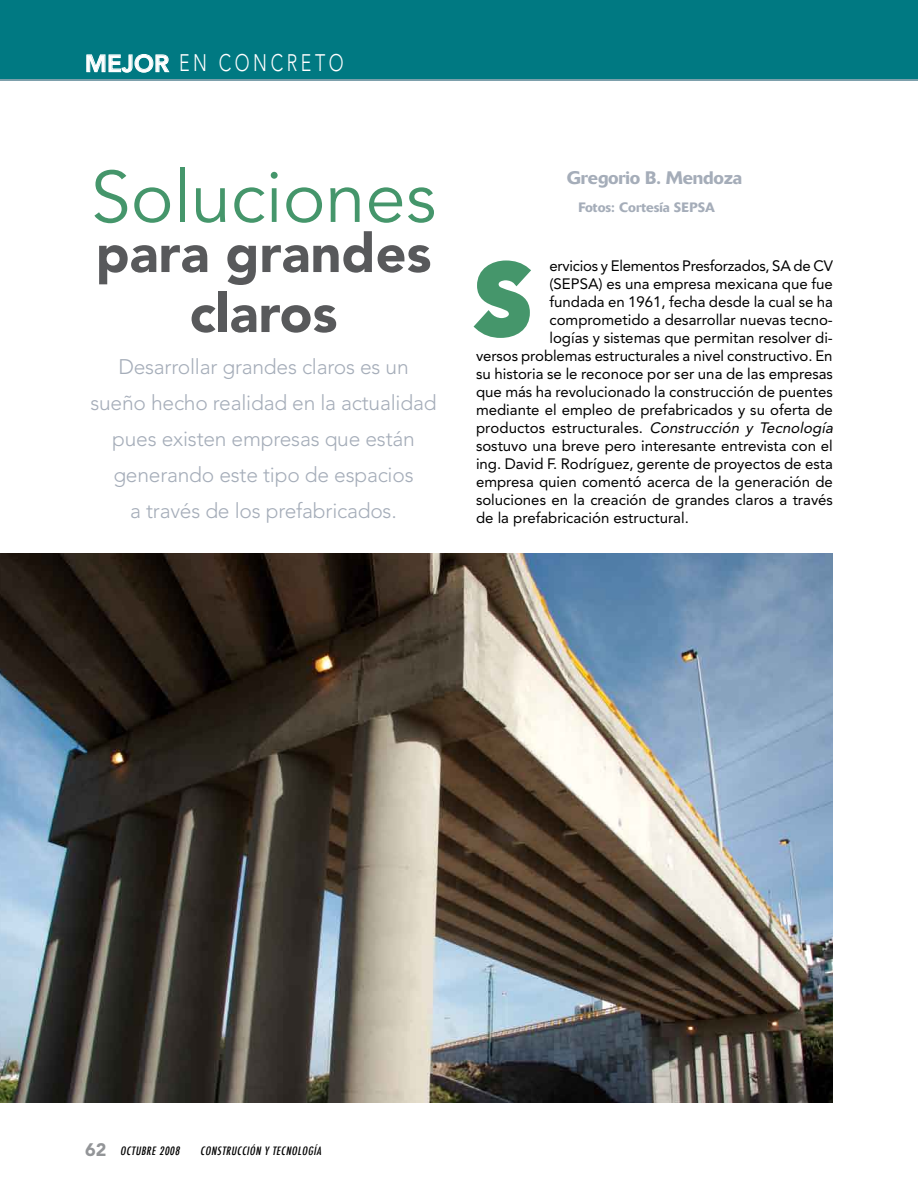
<style>
.page{position:relative;width:918px;height:1188px;background:#fff}
.page>*{position:absolute;margin:0;border:0;box-sizing:border-box;transform-origin:0 0}
.t1{font:900 96px "Avenir";color:#45966b}
.t2{font:72px "Avenir";color:#45966b}
.t3{font:900 54px/60px "Avenir";color:#58595b;text-align:center}
.t4{font:300 23.7px "Avenir";letter-spacing:.2em;color:#fff;scale:.75 1}
.t5{font:300 21px/36px "Avenir";letter-spacing:-.01em;color:#a5adb9;text-align:center}
.t6{font:500 18px "Delta";letter-spacing:-.01em;color:#a5adb9}
.t7{font:15px "Avenir";color:#000}
.t8{font:500 13.5px "Delta";color:#a5adb9}
.t9{font:italic 500 condensed 11.25px "Futura";color:#000}
.s1{font-weight:800}
.s2{font-style:italic}
.s3{font-family:"Avenir";font-weight:900;font-style:normal;font-stretch:normal;font-size:18px;color:#939598}
</style>
<div class="page">
<img style="left:0;top:554px;width:833px;height:549px">
<div style="left:0;top:0;width:918px;height:81px;background:#007982"></div>
<svg style="left:473px;top:260px;width:58px;height:78px"></svg>
<hr style="left:0;top:79px;width:918px;height:2px;background:#a5adb9">
<svg style="left:86px;top:54px;width:84px;height:19px"></svg>
<p class="t4" style="left:85px;top:49px;width:347px"><span class="s1">MEJOR</span> en concreto</p>
<p class="t2" style="left:91px;top:156px;width:347px">Soluciones</p>
<p class="t3" style="left:96px;top:223px;width:337px">para grandes claros</p>
<p class="t5" style="left:90px;top:348px;width:348px">Desarrollar grandes claros es un sueño hecho realidad en la actualidad pues existen empresas que están generando este tipo de espacios<br>a través de los prefabricados.</p>
<p class="t6" style="left:567px;top:167px;width:177px">Gregorio B. Mendoza</p>
<p class="t8" style="left:578px;top:199px;width:138px">Fotos: Cortesía SEPSA</p>
<p class="t7" style="left:549px;top:258px;width:285px">ervicios y Elementos Presforzados, SA de CV</p>
<p class="t7" style="left:549px;top:276px;width:285px">(SEPSA) es una empresa mexicana que fue</p>
<p class="t7" style="left:549px;top:294px;width:285px">fundada en 1961, fecha desde la cual se ha</p>
<p class="t7" style="left:549px;top:312px;width:285px">comprometido a desarrollar nuevas tecno-</p>
<p class="t7" style="left:549px;top:330px;width:285px">logías y sistemas que permitan resolver di-</p>
<p class="t7" style="left:476px;top:348px;width:358px">versos problemas estructurales a nivel constructivo. En</p>
<p class="t7" style="left:476px;top:366px;width:358px">su historia se le reconoce por ser una de las empresas</p>
<p class="t7" style="left:476px;top:384px;width:358px">que más ha revolucionado la construcción de puentes</p>
<p class="t7" style="left:476px;top:402px;width:358px">mediante el empleo de prefabricados y su oferta de</p>
<p class="t7" style="left:476px;top:420px;width:362px">productos estructurales. <span class="s2">Construcción y Tecnología</span></p>
<p class="t7" style="left:476px;top:438px;width:358px">sostuvo una breve pero interesante entrevista con el</p>
<p class="t7" style="left:476px;top:456px;width:358px">ing. David F. Rodríguez, gerente de proyectos de esta</p>
<p class="t7" style="left:476px;top:474px;width:358px">empresa quien comentó acerca de la generación de</p>
<p class="t7" style="left:476px;top:492px;width:358px">soluciones en la creación de grandes claros a través</p>
<p class="t7" style="left:476px;top:510px;width:214px">de la prefabricación estructural.</p>
<p class="t1" style="left:476px;top:242px;width:57px">S</p>
<p class="t9" style="left:85px;top:1143px;width:98px"><span class="s3">6 2</span> OCTUBRE 2008</p>
<p class="t9" style="left:200px;top:1143px;width:28px">CONSTRUCC</p>
<p class="t9" style="left:247px;top:1143px;width:79px">IÓN Y TECNOLOGÍA</p>
</div>
